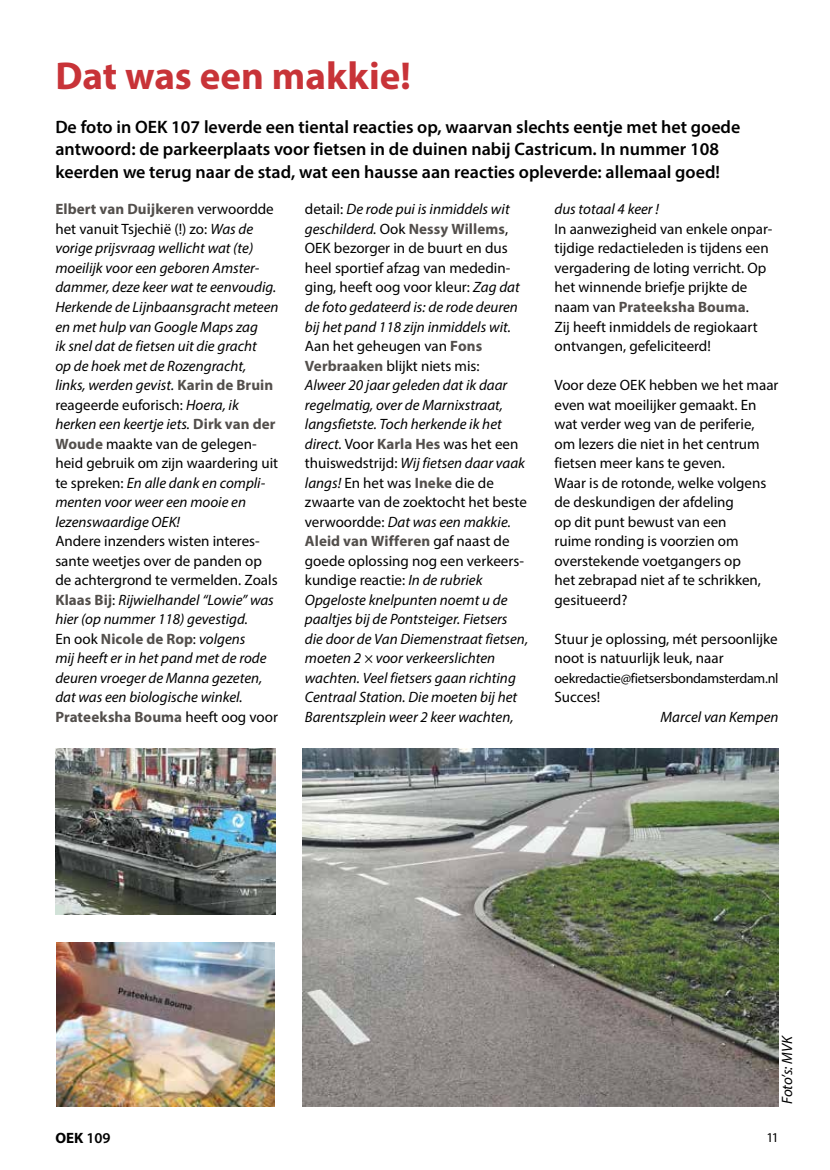
<style>
.page{position:relative;width:830px;height:1170px;background:#fff}
.page>*{position:absolute;margin:0;border:0;box-sizing:border-box;transform-origin:0 0}
.t1{font:700 39px "Myriad Pro";color:#c83338}
.t2{font:600 18px/22.5px "Myriad Pro";color:#000}
.t3{font:italic 15px/19.5px "Myriad Pro";color:#000}
.t4{font:15px/19.5px "Myriad Pro";color:#000}
.t5{font:700 15px "Myriad Pro";color:#000}
.t6{font:14.1px "Myriad Pro";letter-spacing:-.02em;color:#000}
.t7{font:13.5px "Myriad Pro";color:#000}
.s1{font-weight:700;font-style:normal;color:#534f4c}
.s2{font-style:normal}
.s3{font-weight:700;color:#534f4c}
.s4{font-weight:600}
</style>
<div class="page">
<img style="left:55px;top:748px;width:220px;height:165px">
<img style="left:302px;top:748px;width:476px;height:358px">
<img style="left:56px;top:942px;width:218px;height:164px">
<h1 class="t1" style="left:55px;top:50px;width:357px">Dat was een makkie!</h1>
<p class="t2" style="left:55px;top:115px;width:686px">De foto in OEK 107 leverde een tiental reacties op, waarvan slechts eentje met het goede antwoord: de parkeerplaats voor fietsen in de duinen nabij Castricum. In nummer 108 keerden we terug naar de stad, wat een hausse aan reacties opleverde: allemaal goed!</p>
<p class="t3" style="left:55px;top:199px;width:224px"><span class="s1">Elbert van Duijkeren</span> <span class="s2">verwoordde het vanuit Tsjechië (!) zo:</span> Was de vorige prijsvraag wellicht wat (te) moeilijk voor een geboren Amster&shy;dammer, deze keer wat te eenvoudig.<br>Herkende de Lijnbaansgracht meteen en met hulp van Google Maps zag<br>ik snel dat de fietsen uit die gracht<br>op de hoek met de Rozengracht, links, werden gevist. <span class="s1">Karin de Bruin </span><span class="s2">reageerde euforisch:</span> Hoera, ik herken een keertje iets. <span class="s1">Dirk van der<br>Woude</span> <span class="s2">maakte van de gelegen&shy;heid gebruik om zijn waardering uit te spreken:</span> En alle dank en compli&shy;menten voor weer een mooie en lezenswaardige OEK!</p>
<p class="t3" style="left:55px;top:531px;width:224px"><span class="s2">Andere inzenders wisten interes&shy;sante weetjes over de panden op de achtergrond te vermelden. Zoals<br></span><span class="s1">Klaas Bij</span><span class="s2">:</span> Rijwielhandel “Lowie” was hier (op nummer 118) gevestigd.<br><span class="s2">En ook</span> <span class="s1">Nicole de Rop</span><span class="s2">:</span> volgens<br>mij heeft er in het pand met de rode deuren vroeger de Manna gezeten, dat was een biologische winkel.<br><span class="s1">Prateeksha Bouma</span> <span class="s2">heeft oog voor</span></p>
<p class="t3" style="left:305px;top:199px;width:225px"><span class="s2">detail:</span> De rode pui is inmiddels wit geschilderd. <span class="s2">Ook</span> <span class="s1">Nessy Willems</span><span class="s2">, OEK bezorger in de buurt en dus heel sportief afzag van mededin&shy;ging, heeft oog voor kleur:</span> Zag dat de foto gedateerd is: de rode deuren bij het pand 118 zijn inmiddels wit.<br><span class="s2">Aan het geheugen van</span> <span class="s1">Fons Verbraaken</span> <span class="s2">blijkt niets mis:<br></span>Alweer 20 jaar geleden dat ik daar regelmatig, over de Marnixstraat, langsfietste. Toch herkende ik het direct. <span class="s2">Voor</span> <span class="s1">Karla Hes</span> <span class="s2">was het een thuiswedstrijd:</span> Wij fietsen daar vaak langs! <span class="s2">En het was</span> <span class="s1">Ineke</span> <span class="s2">die de zwaarte van de zoektocht het beste verwoordde:</span> Dat was een makkie.<br><span class="s1">Aleid van Wifferen</span> <span class="s2">gaf naast de goede oplossing nog een verkeers&shy;kundige reactie:</span> In de rubriek Opgeloste knelpunten noemt u de paaltjes bij de Pontsteiger. Fietsers die door de Van Diemenstraat fietsen, moeten 2 × voor verkeerslichten wachten. Veel fietsers gaan richting Centraal Station. Die moeten bij het Barentszplein weer 2 keer wachten,</p>
<p class="t3" style="left:554px;top:199px;width:106px">dus totaal 4 keer !</p>
<p class="t4" style="left:554px;top:219px;width:219px">In aanwezigheid van enkele onpar&shy;tijdige redactieleden is tijdens een vergadering de loting verricht. Op het winnende briefje prijkte de naam van <span class="s3">Prateeksha Bouma</span>.<br>Zij heeft inmiddels de regiokaart ontvangen, gefeliciteerd!</p>
<p class="t4" style="left:554px;top:375px;width:225px">Voor deze OEK hebben we het maar even wat moeilijker gemaakt. En wat verder weg van de periferie, om lezers die niet in het centrum fietsen meer kans te geven.<br>Waar is de rotonde, welke volgens de deskundigen der afdeling<br>op dit punt bewust van een<br>ruime ronding is voorzien om overstekende voetgangers op<br>het zebrapad niet af te schrikken, gesitueerd?</p>
<p class="t4" style="left:554px;top:628px;width:225px">Stuur je oplossing, mét persoonlijke noot is natuurlijk leuk, naar</p>
<p class="t6" style="left:554px;top:669px;width:225px">oekredactie@fietsersbondamsterdam.nl</p>
<p class="t4" style="left:554px;top:687px;width:47px">Succes!</p>
<p class="t3" style="left:660px;top:706px;width:119px">Marcel van Kempen</p>
<p class="t3" style="left:776px;top:1103px;width:71px;rotate:-90deg">Foto’s: MVK</p>
<p class="t5" style="left:55px;top:1127px;width:57px">OEK <span class="s4">109</span></p>
<p class="t7" style="left:766px;top:1128px;width:14px">11</p>
</div>
